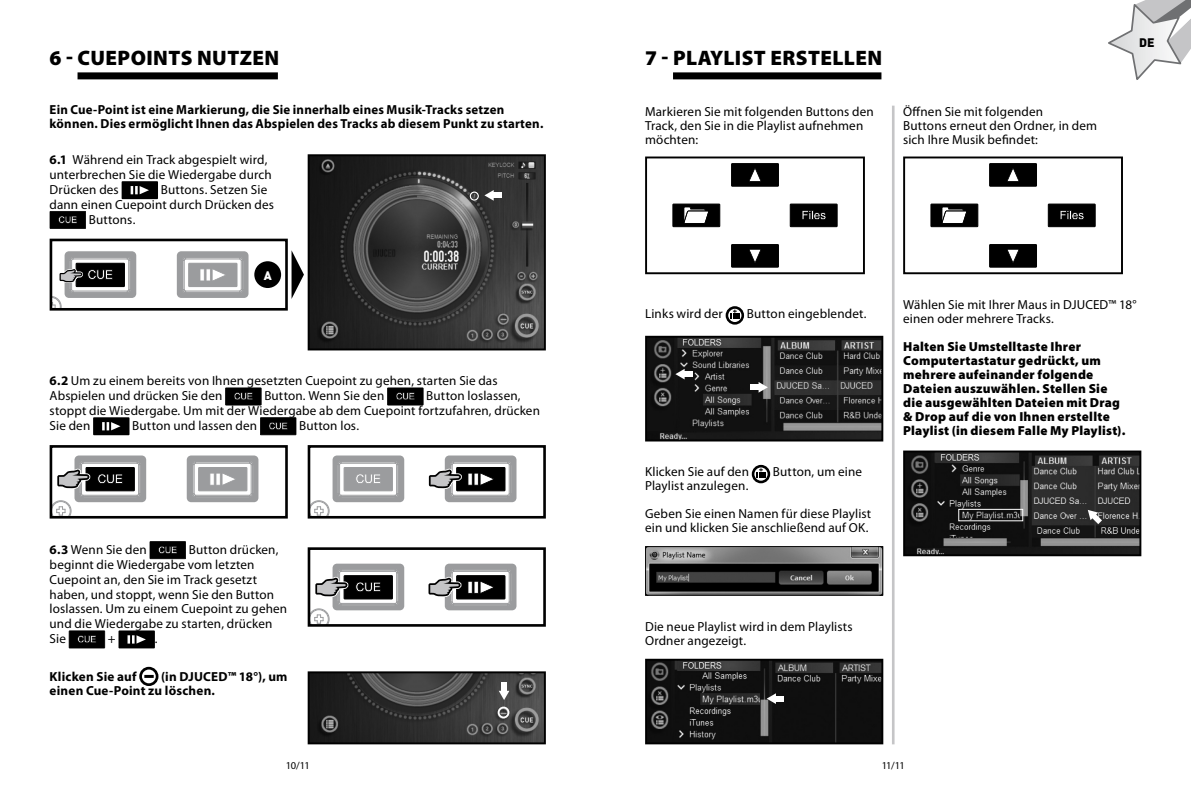
<style>
.page{position:relative;width:1191px;height:794px;background:#fff}
.page>*{position:absolute;margin:0;border:0;box-sizing:border-box;transform-origin:0 0}
.t1{font:900 21px "Myriad Pro";letter-spacing:.02em;color:#000}
.t2{font:13.12px/14.9px "Myriad Pro";letter-spacing:.01em;color:#000}
.t3{font:900 13.12px/14px "Myriad Pro";letter-spacing:.02em;color:#000}
.t4{font:700 13.12px/14px "Myriad Pro";letter-spacing:.015em;color:#000}
.t5{font:900 12.25px "DIN";color:#000}
.t6{font:900 12.25px "DIN";color:#fff}
.t7{font:10.5px "Myriad Pro";letter-spacing:-.075em;color:#000}
.s1{font-weight:700}
</style>
<div class="page">
<svg style="left:1108px;top:0;width:83px;height:80px"></svg>
<div style="left:725px;top:306px;width:19px;height:19px;border:3px solid #000;border-radius:50%"></div>
<svg style="left:730px;top:310px;width:9px;height:9px"></svg>
<div style="left:751px;top:465px;width:19px;height:18px;border:3px solid #000;border-radius:50%"></div>
<svg style="left:756px;top:468px;width:9px;height:9px"></svg>
<svg style="left:122px;top:181px;width:36px;height:18px"></svg>
<svg style="left:50px;top:211px;width:36px;height:18px"></svg>
<svg style="left:225px;top:387px;width:36px;height:18px"></svg>
<svg style="left:387px;top:387px;width:36px;height:18px"></svg>
<svg style="left:93px;top:417px;width:36px;height:18px"></svg>
<svg style="left:260px;top:417px;width:36px;height:18px"></svg>
<svg style="left:150px;top:541px;width:36px;height:18px"></svg>
<svg style="left:69px;top:630px;width:36px;height:18px"></svg>
<svg style="left:118px;top:630px;width:37px;height:18px"></svg>
<div style="left:139px;top:667px;width:19px;height:19px;border:3px solid #000;border-radius:50%"></div>
<svg style="left:144px;top:675px;width:10px;height:3px"></svg>
<img style="left:311px;top:157px;width:232px;height:190px">
<div style="left:308px;top:154px;width:238px;height:196px;border:2px solid #000"></div>
<div style="left:492px;top:193px;width:10px;height:5px;background:#fff"></div>
<svg style="left:484px;top:190px;width:10px;height:11px"></svg>
<img style="left:311px;top:674px;width:232px;height:67px">
<div style="left:308px;top:671px;width:238px;height:73px;border:2px solid #000"></div>
<div style="left:501px;top:682px;width:6px;height:10px;background:#fff"></div>
<svg style="left:499px;top:691px;width:10px;height:9px"></svg>
<div style="left:645px;top:156px;width:220px;height:118px;border:2px solid #000"></div>
<div style="left:903px;top:156px;width:220px;height:118px;border:2px solid #000"></div>
<img style="left:648px;top:339px;width:232px;height:99px">
<div style="left:645px;top:336px;width:238px;height:105px;border:2px solid #000"></div>
<img style="left:906px;top:453px;width:232px;height:100px">
<div style="left:903px;top:450px;width:238px;height:106px;border:2px solid #000"></div>
<img style="left:648px;top:662px;width:232px;height:79px">
<div style="left:645px;top:659px;width:238px;height:85px;border:2px solid #000"></div>
<img style="left:647px;top:548px;width:234px;height:45px">
<div style="left:645px;top:546px;width:238px;height:49px;border:1px solid #000"></div>
<div style="left:683px;top:371px;width:10px;height:6px;background:#fff"></div>
<svg style="left:675px;top:369px;width:9px;height:10px"></svg>
<svg style="left:1087px;top:510px;width:15px;height:14px"></svg>
<div style="left:750px;top:384px;width:10px;height:6px;background:#fff"></div>
<svg style="left:758px;top:382px;width:10px;height:11px"></svg>
<div style="left:774px;top:696px;width:10px;height:5px;background:#fff"></div>
<svg style="left:766px;top:693px;width:10px;height:11px"></svg>
<hr style="left:892px;top:106px;width:2px;height:638px;background:#c5c5c7">
<div style="left:958px;top:509px;width:65px;height:12px;border:1px solid #fff"></div>
<div style="left:470px;top:191px;width:9px;height:10px;border:1px solid #fff;border-radius:50%"></div>
<div style="left:498px;top:706px;width:11px;height:12px;border:2px solid #fff;border-radius:50%"></div>
<div style="left:78px;top:72px;width:200px;height:7px;background:#000"></div>
<div style="left:673px;top:72px;width:208px;height:7px;background:#000"></div>
<svg style="left:177px;top:251px;width:71px;height:47px"></svg>
<div style="left:50px;top:239px;width:238px;height:71px;border:3px solid #000"></div>
<div style="left:254px;top:261px;width:27px;height:27px;background:#000;border-radius:50%"></div>
<svg style="left:266px;top:250px;width:38px;height:60px"></svg>
<svg style="left:51px;top:251px;width:85px;height:58px"></svg>
<svg style="left:187px;top:455px;width:71px;height:47px"></svg>
<div style="left:50px;top:445px;width:238px;height:73px;border:3px solid #000"></div>
<div style="left:308px;top:547px;width:238px;height:79px;border:3px solid #000"></div>
<svg style="left:312px;top:455px;width:92px;height:59px"></svg>
<div style="left:308px;top:445px;width:238px;height:73px;border:3px solid #000"></div>
<svg style="left:51px;top:455px;width:95px;height:62px"></svg>
<svg style="left:309px;top:563px;width:95px;height:62px"></svg>
<svg style="left:428px;top:563px;width:88px;height:47px"></svg>
<svg style="left:428px;top:455px;width:88px;height:47px"></svg>
<svg style="left:731px;top:163px;width:48px;height:24px"></svg>
<svg style="left:731px;top:244px;width:48px;height:24px"></svg>
<svg style="left:789px;top:203px;width:48px;height:24px"></svg>
<svg style="left:672px;top:203px;width:48px;height:24px"></svg>
<svg style="left:989px;top:163px;width:48px;height:24px"></svg>
<svg style="left:989px;top:244px;width:48px;height:24px"></svg>
<svg style="left:1047px;top:203px;width:48px;height:24px"></svg>
<svg style="left:930px;top:203px;width:48px;height:24px"></svg>
<h1 class="t1" style="left:50px;top:46px;width:118px">6 - CUEPOINTS</h1>
<h1 class="t1" style="left:197px;top:46px;width:81px">NUTZEN</h1>
<h1 class="t1" style="left:645px;top:46px;width:239px">7 - playlist erstellen</h1>
<p class="t4" style="left:50px;top:102px;width:495px">Ein Cue-Point ist eine Markierung, die Sie innerhalb eines Musik-Tracks setzen können. Dies ermöglicht Ihnen das Abspielen des Tracks ab diesem Punkt zu starten.</p>
<p class="t2" style="left:645px;top:104px;width:230px;line-height:14px">Markieren Sie mit folgenden Buttons den<br>Track, den Sie in die Playlist aufnehmen möchten:</p>
<p class="t2" style="left:903px;top:104px;width:195px;line-height:14px">Öffnen Sie mit folgenden<br>Buttons erneut den Ordner, in dem sich Ihre Musik befindet:</p>
<p class="t2" style="left:50px;top:152px;width:224px"><span class="s1">6.1</span> Während ein Track abgespielt wird, unterbrechen Sie die Wiedergabe durch<br>Drücken des</p>
<p class="t2" style="left:161px;top:182px;width:108px">Buttons. Setzen Sie</p>
<p class="t2" style="left:50px;top:197px;width:226px">dann einen Cuepoint durch Drücken des</p>
<p class="t2" style="left:89px;top:212px;width:48px">Buttons.</p>
<p class="t6" style="left:264px;top:267px;width:9px">A</p>
<p class="t5" style="left:1139px;top:34px;width:17px">DE</p>
<p class="t2" style="left:50px;top:373px;width:449px"><span class="s1">6.2</span> Um zu einem bereits von Ihnen gesetzten Cuepoint zu gehen, starten Sie das<br>Abspielen und drücken Sie den</p>
<p class="t2" style="left:50px;top:388px;width:492px;text-indent:377px">Button loslassen, stoppt die Wiedergabe. Um mit der Wiedergabe ab dem Cuepoint fortzufahren, drücken<br>Sie den</p>
<p class="t2" style="left:264px;top:388px;width:121px">Button. Wenn Sie den</p>
<p class="t2" style="left:132px;top:418px;width:126px">Button und lassen den</p>
<p class="t2" style="left:299px;top:418px;width:61px">Button los.</p>
<p class="t2" style="left:50px;top:542px;width:239px;text-indent:139px">Button drücken, beginnt die Wiedergabe vom letzten<br>Cuepoint an, den Sie im Track gesetzt haben, und stoppt, wenn Sie den Button loslassen. Um zu einem Cuepoint zu gehen und die Wiedergabe zu starten, drücken<br>Sie</p>
<p class="t2" style="left:50px;top:542px;width:99px"><span class="s1">6.3</span> Wenn Sie den</p>
<p class="t2" style="left:108px;top:631px;width:9px">+</p>
<p class="t2" style="left:155px;top:631px;width:4px">.</p>
<p class="t4" style="left:50px;top:669px;width:88px">Klicken Sie auf</p>
<p class="t4" style="left:50px;top:669px;width:239px;text-indent:111px">(in DJUCED™ 18°), um einen Cue-Point zu löschen.</p>
<p class="t2" style="left:645px;top:305px;width:79px">Links wird der</p>
<p class="t2" style="left:747px;top:305px;width:121px">Button eingeblendet.</p>
<p class="t2" style="left:903px;top:297px;width:235px;line-height:14px">Wählen Sie mit Ihrer Maus in DJUCED™ 18° einen oder mehrere Tracks.</p>
<p class="t3" style="left:903px;top:340px;width:224px">Halten Sie Umstelltaste Ihrer Computertastatur gedrückt, um mehrere aufeinander folgende Dateien auszuwählen. Stellen Sie die ausgewählten Dateien mit Drag &amp; Drop auf die von Ihnen erstellte Playlist (in diesem Falle My Playlist).</p>
<p class="t2" style="left:645px;top:464px;width:105px">Klicken Sie auf den</p>
<p class="t2" style="left:773px;top:464px;width:91px">Button, um eine</p>
<p class="t2" style="left:645px;top:472px;width:228px;line-height:28px">Playlist anzulegen.<br>Geben Sie einen Namen für diese Playlist</p>
<p class="t2" style="left:645px;top:520px;width:225px">ein und klicken Sie anschließend auf OK.</p>
<p class="t2" style="left:645px;top:619px;width:209px;line-height:14px">Die neue Playlist wird in dem Playlists<br>Ordner angezeigt.</p>
<p class="t7" style="left:286px;top:759px;width:25px">10/11</p>
<p class="t7" style="left:881px;top:759px;width:25px">11/11</p>
</div>
